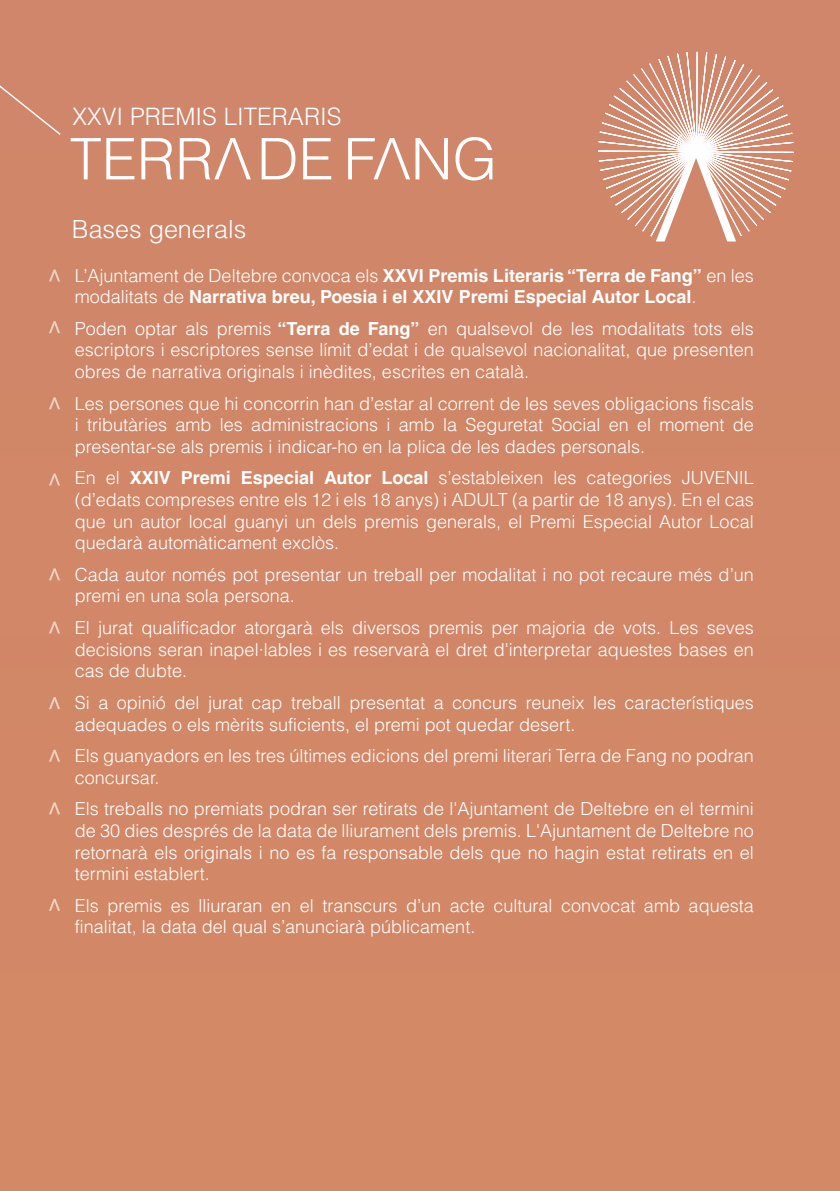
<style>
.page{position:relative;width:840px;height:1191px;background:#fff}
.page>*{position:absolute;margin:0;border:0;box-sizing:border-box;transform-origin:0 0}
.t1{font:300 25px "Helvetica LT Pro";color:#fff}
.t2{font:300 24px "Helvetica LT Pro";color:#fff}
.t3{font:300 18px/21.6px "Helvetica LT Pro";color:#fff;text-align:justify}
.t4{font:700 18px/21.6px "Helvetica LT Pro";color:#fff}
.s1{font-weight:300}
.s2{font-weight:700}
</style>
<div class="page">
<div style="left:0;top:0;width:839px;height:1191px;background:#d18768"></div>
<svg style="left:455px;top:137px;width:37px;height:43px"></svg>
<svg style="left:141px;top:138px;width:31px;height:41px"></svg>
<svg style="left:71px;top:138px;width:63px;height:41px"></svg>
<svg style="left:303px;top:138px;width:28px;height:41px"></svg>
<svg style="left:261px;top:138px;width:34px;height:41px"></svg>
<svg style="left:180px;top:138px;width:71px;height:41px"></svg>
<svg style="left:348px;top:138px;width:99px;height:41px"></svg>
<svg style="left:0;top:85px;width:61px;height:50px"></svg>
<svg style="left:598px;top:52px;width:195px;height:189px"></svg>
<svg style="left:49px;top:269px;width:11px;height:12px"></svg>
<svg style="left:49px;top:321px;width:11px;height:12px"></svg>
<svg style="left:49px;top:397px;width:11px;height:12px"></svg>
<svg style="left:49px;top:473px;width:11px;height:12px"></svg>
<svg style="left:49px;top:568px;width:11px;height:12px"></svg>
<svg style="left:49px;top:621px;width:11px;height:12px"></svg>
<svg style="left:49px;top:697px;width:11px;height:12px"></svg>
<svg style="left:49px;top:749px;width:11px;height:12px"></svg>
<svg style="left:49px;top:802px;width:11px;height:12px"></svg>
<svg style="left:49px;top:899px;width:11px;height:11px"></svg>
<h2 class="t2" style="left:72px;top:102px;width:270px">XXVI PREMIS LITERARIS</h2>
<h1 class="t1" style="left:72px;top:213px;width:176px">Bases generals</h1>
<p class="t4" style="left:75px;top:264px;width:680px"><span class="s1">L’Ajuntament de Deltebre convoca els</span> XXVI Premis Literaris “Terra de Fang” <span class="s1">en les modalitats de</span> Narrativa breu, Poesia i el XXIV Premi Especial Autor Local<span class="s1">.</span></p>
<p class="t3" style="left:75px;top:317px;width:680px">Poden optar als premis <span class="s2">“Terra de Fang”</span> en qualsevol de les modalitats tots els escriptors i escriptores sense límit d’edat i de qualsevol nacionalitat, que presenten obres de narrativa originals i inèdites, escrites en català.</p>
<p class="t3" style="left:75px;top:392px;width:680px">Les persones que hi concorrin han d’estar al corrent de les seves obligacions fiscals i tributàries amb les administracions i amb la Seguretat Social en el moment de presentar-se als premis i indicar-ho en la plica de les dades personals.</p>
<p class="t3" style="left:75px;top:467px;width:680px">En el <span class="s2">XXIV Premi Especial Autor Local</span> s’estableixen les categories JUVENIL (d’edats compreses entre els 12 i els 18 anys) i ADULT (a partir de 18 anys). En el cas que un autor local guanyi un dels premis generals, el Premi Especial Autor Local quedarà automàticament exclòs.</p>
<p class="t3" style="left:75px;top:563px;width:680px">Cada autor només pot presentar un treball per modalitat i no pot recaure més d’un premi en una sola persona.</p>
<p class="t3" style="left:75px;top:616px;width:680px">El jurat qualificador atorgarà els diversos premis per majoria de vots. Les seves decisions seran inapel·lables i es reservarà el dret d'interpretar aquestes bases en cas de dubte.</p>
<p class="t3" style="left:75px;top:691px;width:680px">Si a opinió del jurat cap treball presentat a concurs reuneix les característiques adequades o els mèrits suficients, el premi pot quedar desert.</p>
<p class="t3" style="left:75px;top:744px;width:680px">Els guanyadors en les tres últimes edicions del premi literari Terra de Fang no podran concursar.</p>
<p class="t3" style="left:75px;top:798px;width:680px">Els treballs no premiats podran ser retirats de l'Ajuntament de Deltebre en el termini de 30 dies després de la data de lliurament dels premis. L'Ajuntament de Deltebre no retornarà els originals i no es fa responsable dels que no hagin estat retirats en el termini establert.</p>
<p class="t3" style="left:75px;top:894px;width:680px">Els premis es lliuraran en el transcurs d’un acte cultural convocat amb aquesta finalitat, la data del qual s’anunciarà públicament.</p>
</div>
